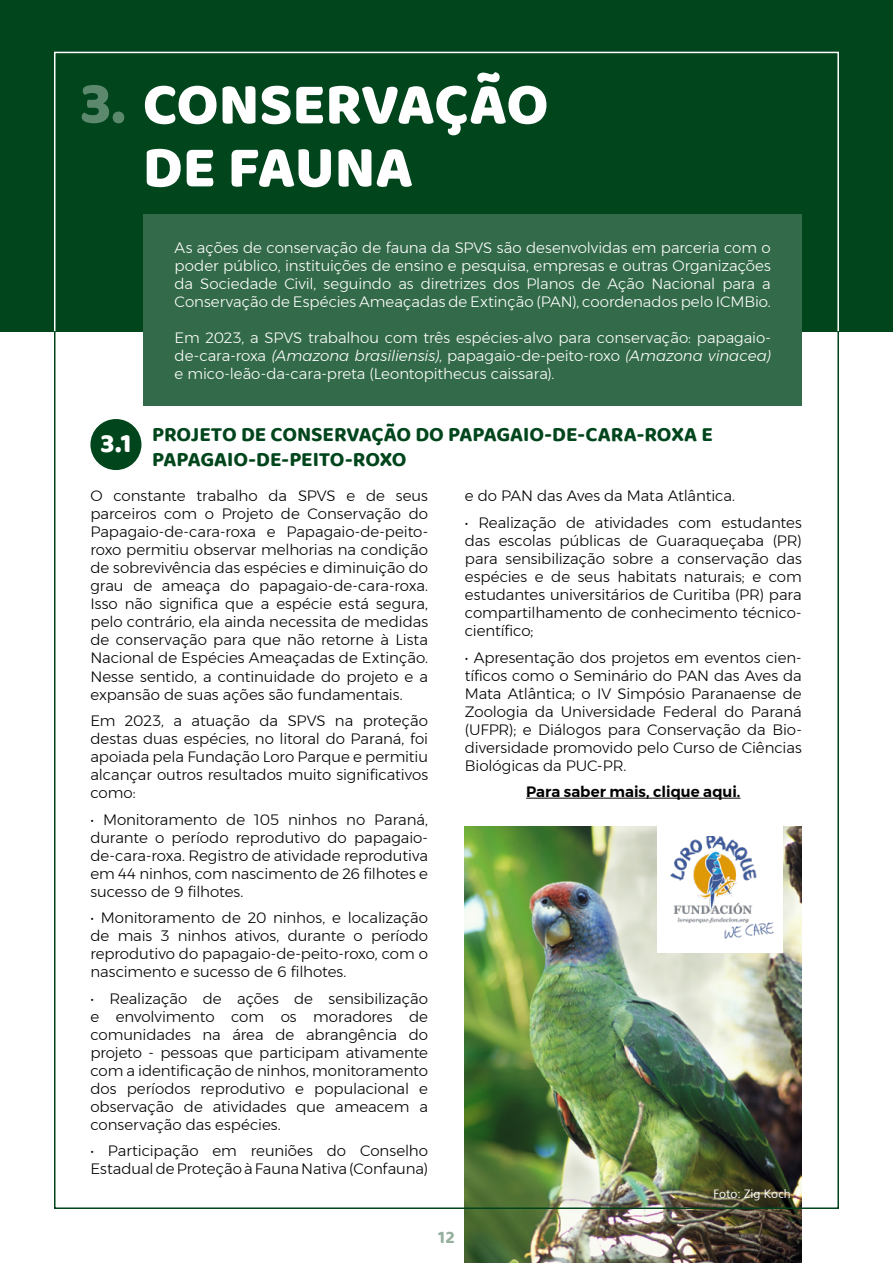
<style>
.page{position:relative;width:893px;height:1263px;background:#fff}
.page>*{position:absolute;margin:0;border:0;box-sizing:border-box;transform-origin:0 0}
.t1{font:800 60px/63px "Baloo 2";color:#fff}
.t2{font:800 27px "Baloo 2";color:#fff}
.t3{font:700 21px/25.2px "Baloo 2";letter-spacing:-.01em;color:#00451c}
.t4{font:700 18px "Baloo 2";color:#96b09e}
.t5{font:300 15px/18px "Montserrat";letter-spacing:-.005em;color:#000;text-align:justify}
.t6{font:300 15px/18px "Montserrat";letter-spacing:-.005em;color:#fff;text-align:justify}
.t7{font:600 15px "Montserrat";color:#000}
.t8{font:12px "Weissach Regular SWFTE";letter-spacing:.005em;color:#fff}
.s1{color:#5c886d}
.s2{font-style:italic}
</style>
<div class="page">
<hr style="left:526px;top:798px;width:214px;height:1px;background:#000">
<img style="left:465px;top:826px;width:337px;height:437px">
<div style="left:0;top:0;width:893px;height:331px;background:#00451c"></div>
<div style="left:90px;top:419px;width:51px;height:51px;background:#00451c;border-radius:50%"></div>
<div style="left:144px;top:215px;width:658px;height:191px;background:#336a49"></div>
<div style="left:657px;top:824px;width:125px;height:128px;background:#fff"></div>
<img style="left:670px;top:837px;width:104px;height:102px">
<h1 class="t1" style="left:143px;top:71px;width:407px;text-indent:-63px"><span class="s1">3.</span> CONSERVAÇÃO<br>DE FAUNA</h1>
<p class="t6" style="left:175px;top:239px;width:598px">As ações de conservação de fauna da SPVS são desenvolvidas em parceria com o poder público, instituições de ensino e pesquisa, empresas e outras Organizações da Sociedade Civil, seguindo as diretrizes dos Planos de Ação Nacional para a Conservação de Espécies Ameaçadas de Extinção (PAN), coordenados pelo ICMBio.</p>
<p class="t6" style="left:175px;top:329px;width:598px">Em 2023, a SPVS trabalhou com três espécies-alvo para conservação: papagaio&shy;de-cara-roxa <span class="s2">(Amazona brasiliensis)</span>, papagaio-de-peito-roxo <span class="s2">(Amazona vinacea) </span>e mico-leão-da-cara-preta (Leontopithecus caissara).</p>
<h3 class="t3" style="left:152px;top:421px;width:562px">PROJETO DE CONSERVAÇÃO DO PAPAGAIO-DE-CARA-ROXA E<br>PAPAGAIO-DE-PEITO-ROXO</h3>
<h2 class="t2" style="left:101px;top:427px;width:32px">3.1</h2>
<p class="t5" style="left:90px;top:487px;width:339px">O constante trabalho da SPVS e de seus parceiros com o Projeto de Conservação do Papagaio-de-cara-roxa e Papagaio-de-peito&shy;roxo permitiu observar melhorias na condição de sobrevivência das espécies e diminuição do grau de ameaça do papagaio-de-cara-roxa.<br>Isso não significa que a espécie está segura, pelo contrário, ela ainda necessita de medidas de conservação para que não retorne à Lista Nacional de Espécies Ameaçadas de Extinção.<br>Nesse sentido, a continuidade do projeto e a expansão de suas ações são fundamentais.</p>
<p class="t5" style="left:90px;top:711px;width:339px">Em 2023, a atuação da SPVS na proteção destas duas espécies, no litoral do Paraná, foi apoiada pela Fundação Loro Parque e permitiu alcançar outros resultados muito significativos como:</p>
<p class="t5" style="left:90px;top:810px;width:339px">• Monitoramento de 105 ninhos no Paraná, durante o período reprodutivo do papagaio&shy;de-cara-roxa. Registro de atividade reprodutiva em 44 ninhos, com nascimento de 26 filhotes e sucesso de 9 filhotes.</p>
<p class="t5" style="left:90px;top:908px;width:339px">• Monitoramento de 20 ninhos, e localização de mais 3 ninhos ativos, durante o período reprodutivo do papagaio-de-peito-roxo, com o nascimento e sucesso de 6 filhotes.</p>
<p class="t5" style="left:90px;top:989px;width:339px">• Realização de ações de sensibilização e envolvimento com os moradores de comunidades na área de abrangência do projeto - pessoas que participam ativamente com a identificação de ninhos, monitoramento dos períodos reprodutivo e populacional e observação de atividades que ameacem a conservação das espécies.</p>
<p class="t5" style="left:90px;top:1141px;width:339px">• Participação em reuniões do Conselho<br>Estadual de Proteção à Fauna Nativa (Confauna)</p>
<p class="t5" style="left:465px;top:487px;width:272px">e do PAN das Aves da Mata Atlântica.</p>
<p class="t5" style="left:465px;top:513px;width:338px">• Realização de atividades com estudantes das escolas públicas de Guaraqueçaba (PR) para sensibilização sobre a conservação das espécies e de seus habitats naturais; e com estudantes universitários de Curitiba (PR) para compartilhamento de conhecimento técnico&shy;científico;</p>
<p class="t5" style="left:465px;top:648px;width:338px">• Apresentação dos projetos em eventos cien&shy;tíficos como o Seminário do PAN das Aves da Mata Atlântica; o IV Simpósio Paranaense de Zoologia da Universidade Federal do Paraná (UFPR); e Diálogos para Conservação da Bio&shy;diversidade promovido pelo Curso de Ciências Biológicas da PUC-PR.</p>
<p class="t7" style="left:526px;top:780px;width:216px">Para saber mais, clique aqui.</p>
<p class="t4" style="left:438px;top:1226px;width:18px">12</p>
<p class="t8" style="left:713px;top:1187px;width:79px">Foto: Zig Koch</p>
</div>
